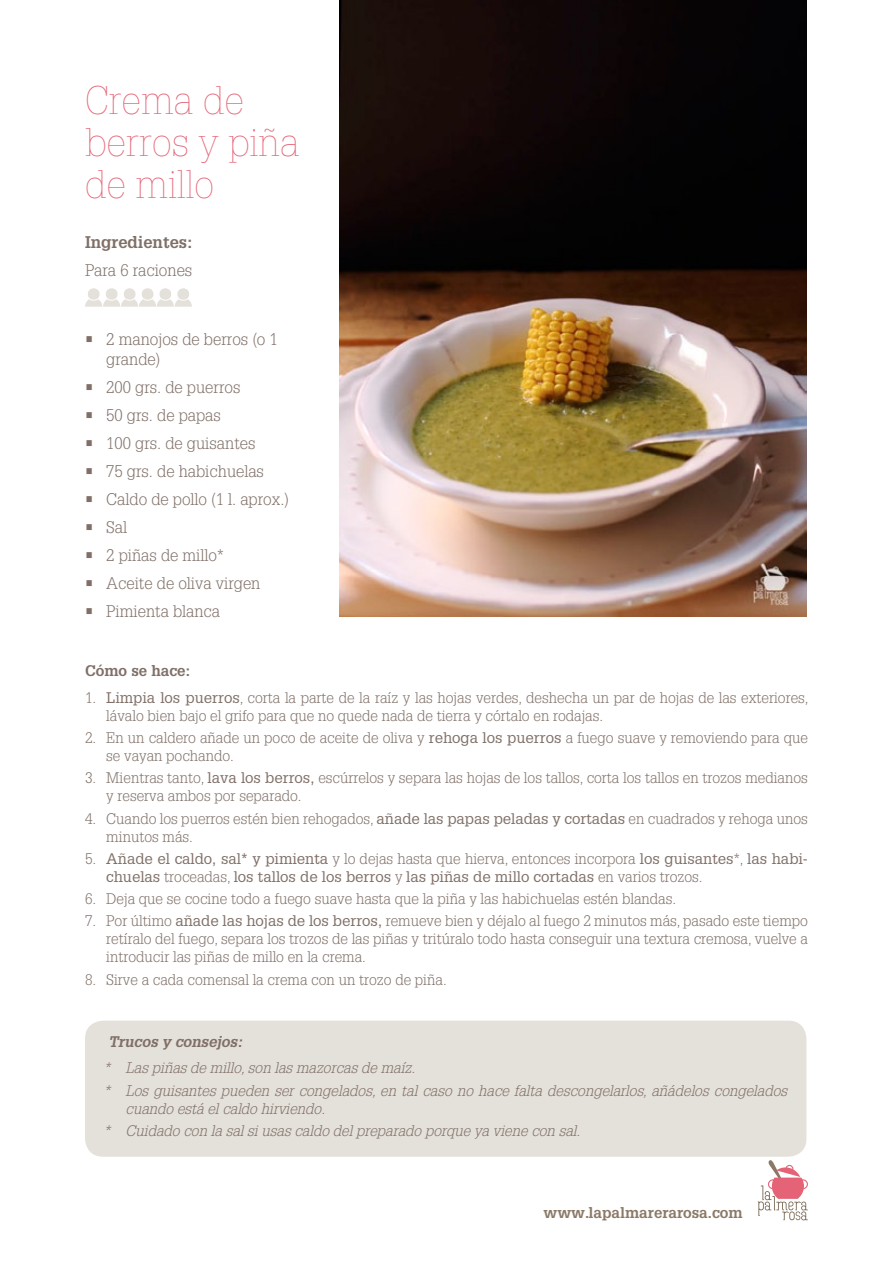
<style>
.page{position:relative;width:893px;height:1263px;background:#fff}
.page>*{position:absolute;margin:0;border:0;box-sizing:border-box;transform-origin:0 0}
.t1{font:100 39px/42px "Glypha";color:#e46376}
.t2{font:300 16.5px/19.5px "Glypha";color:#7f6f67}
.t3{font:700 16.5px "Glypha";color:#7f6f67}
.t4{font:300 15px/18px "Glypha";color:#7f6f67}
.t5{font:italic 300 15px/22.2px "Glypha";color:#7f6f67}
.t6{font:15px/18px "Glypha";color:#7f6f67}
.t7{font:700 15px "Glypha";color:#8a7967}
.t8{font:italic 700 15px "Glypha";color:#7f6f67}
.t9{font:700 15px "Glypha";color:#7f6f67}
.s1{font-weight:400}
.s2{font-weight:300}
</style>
<div class="page">
<svg style="left:758px;top:1160px;width:50px;height:60px"></svg>
<img style="left:340px;top:0;width:466px;height:617px">
<div style="left:85px;top:1021px;width:721px;height:136px;background:#e4e0da;border-radius:18px"></div>
<svg style="left:85px;top:288px;width:107px;height:19px"></svg>
<h1 class="t1" style="left:85px;top:80px;width:216px">Crema de berros y piña de millo</h1>
<p class="t3" style="left:85px;top:232px;width:109px">Ingredientes:</p>
<p class="t2" style="left:85px;top:261px;width:109px">Para 6 raciones</p>
<p class="t2" style="left:106px;top:330px;width:173px;text-indent:-21px">• 2 manojos de berros (o 1 grande)</p>
<p class="t2" style="left:85px;top:377px;width:157px">• 200 grs. de puerros</p>
<p class="t2" style="left:85px;top:405px;width:137px">• 50 grs. de papas</p>
<p class="t2" style="left:85px;top:433px;width:172px">• 100 grs. de guisantes</p>
<p class="t2" style="left:85px;top:461px;width:180px">• 75 grs. de habichuelas</p>
<p class="t2" style="left:85px;top:489px;width:206px">• Caldo de pollo (1 l. aprox.)</p>
<p class="t2" style="left:85px;top:517px;width:44px">• Sal</p>
<p class="t2" style="left:85px;top:545px;width:140px">• 2 piñas de millo*</p>
<p class="t2" style="left:85px;top:573px;width:177px">• Aceite de oliva virgen</p>
<p class="t2" style="left:85px;top:601px;width:137px">• Pimienta blanca</p>
<p class="t9" style="left:85px;top:662px;width:107px">Cómo se hace:</p>
<p class="t4" style="left:106px;top:689px;width:704px;text-indent:-21px">1. <span class="s1">Limpia los puerros</span>, corta la parte de la raíz y las hojas verdes, deshecha un par de hojas de las exteriores, lávalo bien bajo el grifo para que no quede nada de tierra y córtalo en rodajas.</p>
<p class="t4" style="left:106px;top:729px;width:703px;text-indent:-21px">2. En un caldero añade un poco de aceite de oliva y <span class="s1">rehoga los puerros</span> a fuego suave y removiendo para que se vayan pochando.</p>
<p class="t4" style="left:106px;top:769px;width:703px;text-indent:-21px">3. Mientras tanto, <span class="s1">lava los berros,</span> escúrrelos y separa las hojas de los tallos, corta los tallos en trozos medianos y reserva ambos por separado.</p>
<p class="t4" style="left:106px;top:809px;width:703px;text-indent:-21px">4. Cuando los puerros estén bien rehogados, <span class="s1">añade las papas peladas y cortadas</span> en cuadrados y rehoga unos minutos más.</p>
<p class="t6" style="left:106px;top:849px;width:703px;text-indent:-21px"><span class="s2">5.</span> Añade el caldo, sal* y pimienta <span class="s2">y lo dejas hasta que hierva, entonces incorpora</span> los guisantes<span class="s2">*,</span> las habi&shy;chuelas <span class="s2">troceadas,</span> los tallos de los berros <span class="s2">y</span> las piñas de millo cortadas <span class="s2">en varios trozos.</span></p>
<p class="t4" style="left:85px;top:890px;width:593px">6. Deja que se cocine todo a fuego suave hasta que la piña y las habichuelas estén blandas.</p>
<p class="t4" style="left:106px;top:912px;width:703px;text-align:justify;text-indent:-21px">7. Por último <span class="s1">añade las hojas de los berros,</span> remueve bien y déjalo al fuego 2 minutos más, pasado este tiempo retíralo del fuego, separa los trozos de las piñas y tritúralo todo hasta conseguir una textura cremosa, vuelve a introducir las piñas de millo en la crema.</p>
<p class="t4" style="left:85px;top:970px;width:363px">8. Sirve a cada comensal la crema con un trozo de piña.</p>
<p class="t8" style="left:108px;top:1032px;width:135px">Trucos y consejos:</p>
<p class="t5" style="left:104px;top:1057px;width:684px">* Las piñas de millo, son las mazorcas de maíz.<br>* Los guisantes pueden ser congelados, en tal caso no hace falta descongelarlos, añádelos congelados</p>
<p class="t5" style="left:104px;top:1097px;width:477px;text-indent:21px">cuando está el caldo hirviendo.<br>* Cuidado con la sal si usas caldo del preparado porque ya viene con sal.</p>
<p class="t7" style="left:543px;top:1203px;width:201px">www.lapalmarerarosa.com</p>
</div>
